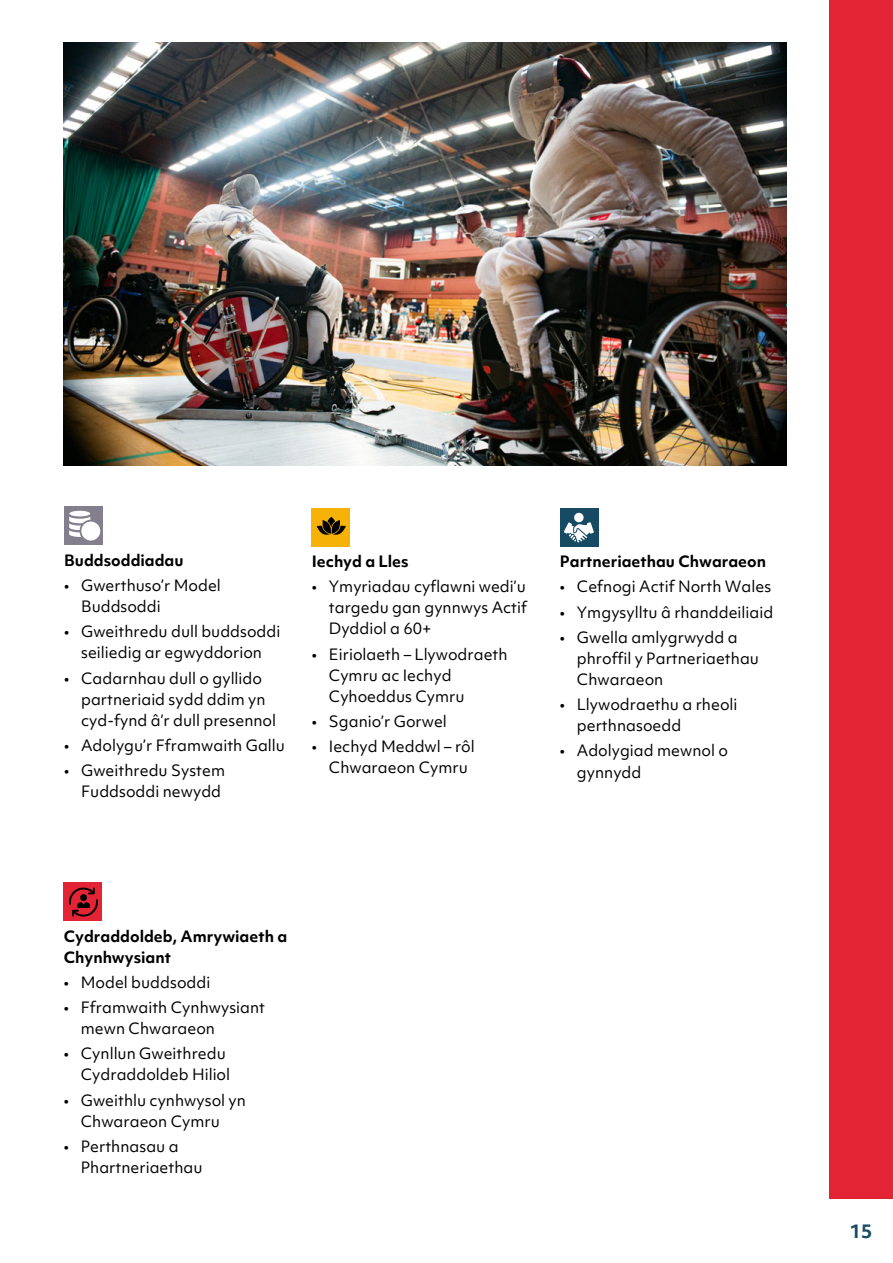
<style>
.page{position:relative;width:893px;height:1263px;background:#fff}
.page>*{position:absolute;margin:0;border:0;box-sizing:border-box;transform-origin:0 0}
.t1{font:700 18px "Objektiv Mk 1";color:#164b63}
.t2{font:15px/21px "Objektiv Mk 1";color:#000}
.t3{font:700 15px/21px "Objektiv Mk 1";color:#000}
</style>
<div class="page">
<div style="left:829px;top:0;width:64px;height:1199px;background:#e32434"></div>
<div style="left:64px;top:507px;width:38px;height:38px;background:#837f8d"></div>
<div style="left:69px;top:511px;width:21px;height:5px;background:#fff;border-radius:50%"></div>
<svg style="left:69px;top:517px;width:31px;height:23px"></svg>
<img style="left:64px;top:43px;width:723px;height:423px">
<div style="left:312px;top:508px;width:38px;height:38px;background:#f6b207"></div>
<svg style="left:317px;top:517px;width:29px;height:18px"></svg>
<div style="left:560px;top:508px;width:38px;height:38px;background:#164b63"></div>
<svg style="left:564px;top:522px;width:30px;height:20px"></svg>
<div style="left:574px;top:513px;width:10px;height:9px;background:#fff;border-radius:50%"></div>
<div style="left:64px;top:882px;width:38px;height:39px;background:#e32434"></div>
<svg style="left:68px;top:887px;width:30px;height:29px"></svg>
<h4 class="t3" style="left:64px;top:549px;width:121px">Buddsoddiadau</h4>
<p class="t2" style="left:81px;top:575px;width:141px;text-indent:-17px">• Gwerthuso’r Model<br>Buddsoddi</p>
<p class="t2" style="left:64px;top:621px;width:218px;text-align:center">• Gweithredu dull buddsoddi seiliedig ar egwyddorion</p>
<p class="t2" style="left:81px;top:667px;width:196px;text-indent:-17px">• Cadarnhau dull o gyllido partneriaid sydd ddim yn cyd-fynd â’r dull presennol</p>
<p class="t2" style="left:64px;top:735px;width:222px">• Adolygu’r Fframwaith Gallu</p>
<p class="t2" style="left:64px;top:760px;width:163px;text-align:right">• Gweithredu System<br>Fuddsoddi newydd</p>
<h4 class="t3" style="left:312px;top:551px;width:98px">Iechyd a Lles</h4>
<p class="t2" style="left:329px;top:576px;width:200px;text-align:justify;text-indent:-17px">• Ymyriadau cyflawni wedi’u targedu gan gynnwys Actif Dyddiol a 60+</p>
<p class="t2" style="left:329px;top:643px;width:180px;text-indent:-17px">• Eiriolaeth – Llywodraeth<br>Cymru ac Iechyd<br>Cyhoeddus Cymru</p>
<p class="t2" style="left:312px;top:711px;width:137px">• Sganio’r Gorwel</p>
<p class="t2" style="left:329px;top:736px;width:147px;text-indent:-17px">• Iechyd Meddwl – rôl<br>Chwaraeon Cymru</p>
<h4 class="t3" style="left:560px;top:551px;width:208px">Partneriaethau Chwaraeon</h4>
<p class="t2" style="left:560px;top:576px;width:213px">• Cefnogi Actif North Wales</p>
<p class="t2" style="left:560px;top:601px;width:215px">• Ymgysylltu â rhanddeiliaid</p>
<p class="t2" style="left:577px;top:627px;width:184px;text-indent:-17px">• Gwella amlygrwydd a phroffil y Partneriaethau<br>Chwaraeon</p>
<p class="t2" style="left:577px;top:694px;width:162px;text-indent:-17px">• Llywodraethu a rheoli perthnasoedd</p>
<p class="t2" style="left:577px;top:740px;width:153px;text-indent:-17px">• Adolygiad mewnol o gynnydd</p>
<h4 class="t3" style="left:64px;top:925px;width:225px">Cydraddoldeb, Amrywiaeth a<br>Chynhwysiant</h4>
<p class="t2" style="left:64px;top:972px;width:148px">• Model buddsoddi</p>
<p class="t2" style="left:81px;top:997px;width:186px;text-indent:-17px">• Fframwaith Cynhwysiant mewn Chwaraeon</p>
<p class="t2" style="left:64px;top:1043px;width:168px;text-align:right">• Cynllun Gweithredu<br>Cydraddoldeb Hiliol</p>
<p class="t2" style="left:81px;top:1089px;width:167px;text-indent:-17px">• Gweithlu cynhwysol yn<br>Chwaraeon Cymru</p>
<p class="t2" style="left:81px;top:1136px;width:123px;text-indent:-17px">• Perthnasau a<br>Phartneriaethau</p>
<p class="t1" style="left:850px;top:1218px;width:24px">15</p>
</div>
